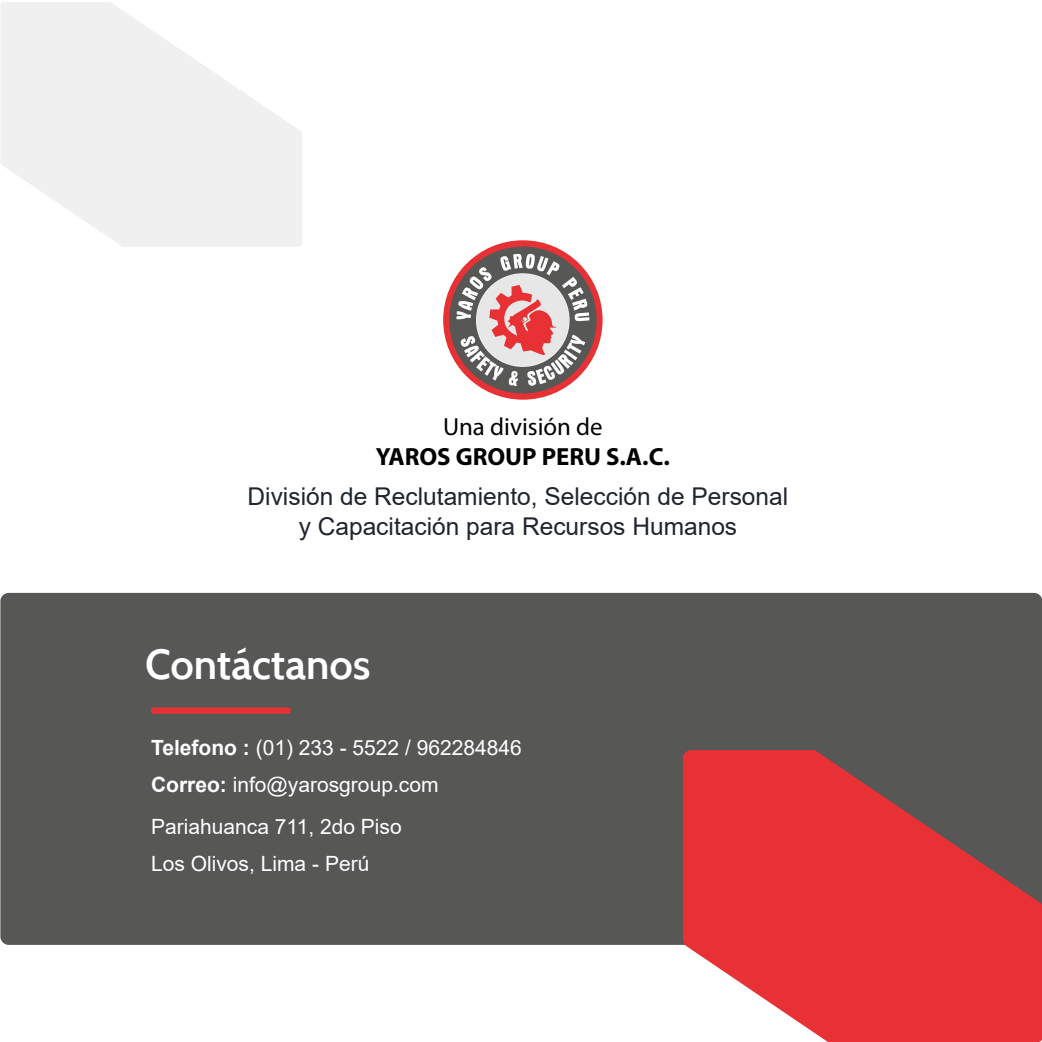
<style>
.page{position:relative;width:1042px;height:1042px;background:#fff}
.page>*{position:absolute;margin:0;border:0;box-sizing:border-box;transform-origin:0 0}
.t1{font:600 42px "Cabin";color:#fff}
.t2{font:700 24.85px "Myriad Pro";color:#010101}
.t3{font:24.85px "Myriad Pro";color:#010101}
.t4{font:24.5px/29.4px "Arial";color:#1f252c;text-align:center}
.t5{font:21px/36.9px "Arial";color:#fff}
.s1{font-weight:700}
</style>
<div class="page">
<div style="left:0;top:593px;width:1042px;height:352px;background:#575756;border-radius:8px"></div>
<svg style="left:683px;top:750px;width:359px;height:292px;fill:#e73135"></svg>
<div style="left:151px;top:707px;width:140px;height:7px;background:#e73135;border-radius:3px"></div>
<div style="left:443px;top:240px;width:159px;height:160px;background:#e73135;border-radius:50%"></div>
<div style="left:449px;top:246px;width:147px;height:147px;background:#575756;border-radius:50%"></div>
<svg style="left:456px;top:254px;width:133px;height:132px"></svg>
<svg style="left:1px;top:2px;width:301px;height:245px;fill:#f0f0f1"></svg>
<p class="t3" style="left:443px;top:411px;width:161px">Una división de</p>
<p class="t2" style="left:376px;top:440px;width:296px">YAROS GROUP PERU S.A.C.</p>
<p class="t4" style="left:248px;top:482px;width:542px">División de Reclutamiento, Selección de Personal y Capacitación para Recursos Humanos</p>
<h1 class="t1" style="left:145px;top:638px;width:227px">Contáctanos</h1>
<p class="t5" style="left:151px;top:729px;width:372px"><span class="s1">Telefono :</span> (01) 233 - 5522 / 962284846<br><span class="s1">Correo:</span> info@yarosgroup.com</p>
<p class="t5" style="left:151px;top:808px;width:252px">Pariahuanca 711, 2do Piso<br>Los Olivos, Lima - Perú</p>
</div>
